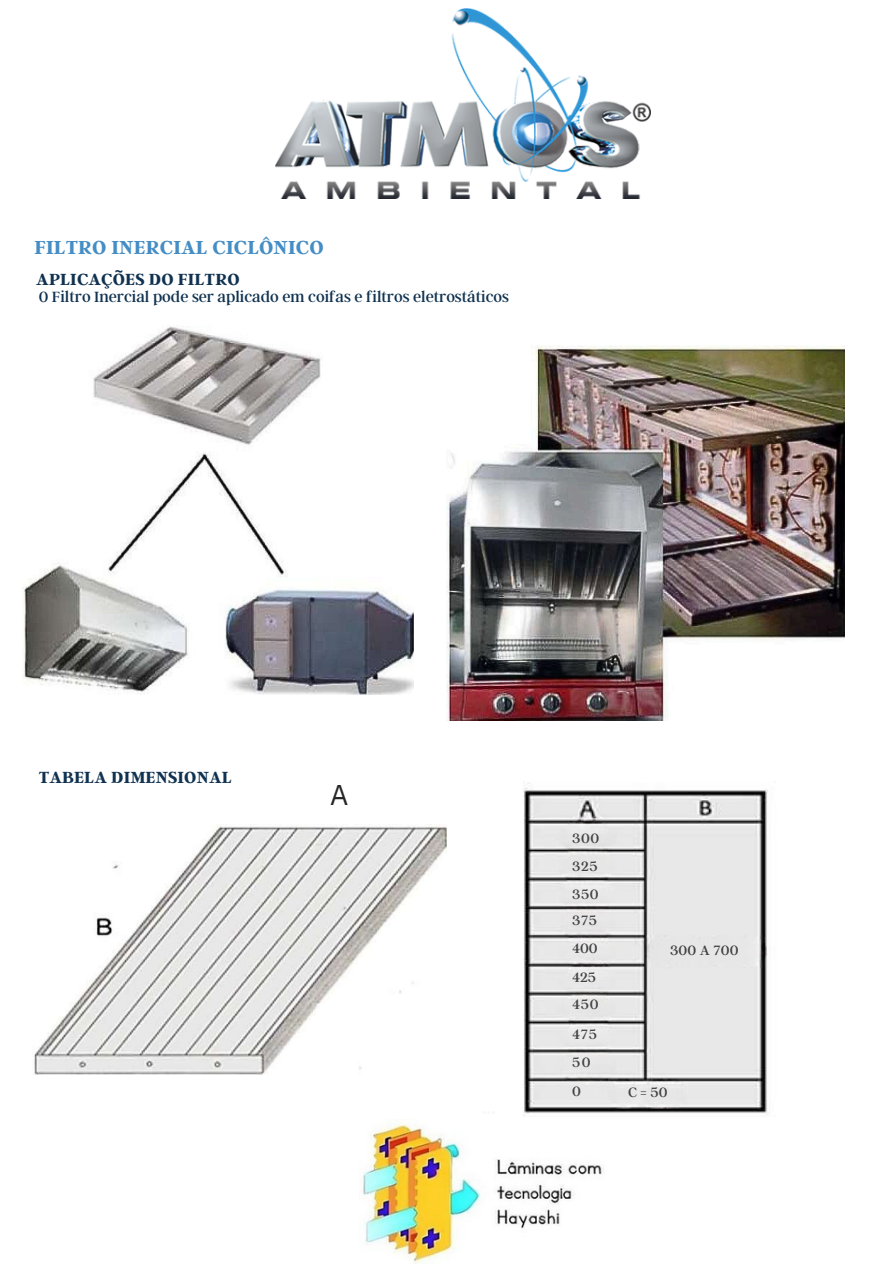
<style>
.page{position:relative;width:894px;height:1264px;background:#fff}
.page>*{position:absolute;margin:0;border:0;box-sizing:border-box;transform-origin:0 0}
.t1{font:28.5px "IBM Plex Sans";color:#262626}
.t2{font:700 21px "Argent CF";letter-spacing:.005em;color:#458dc5}
.t3{font:700 18px "Argent CF";letter-spacing:.005em;color:#103250}
.t4{font:16.5px "Argent CF";color:#103250}
.t5{font:15px/28.2px "Argent CF";letter-spacing:.045em;color:#414141;text-align:justify}
.t6{font:15px "Argent CF";color:#8797ac}
</style>
<div class="page">
<img style="left:363px;top:1119px;width:241px;height:144px">
<img style="left:23px;top:326px;width:390px;height:368px">
<img style="left:446px;top:345px;width:398px;height:375px">
<img style="left:34px;top:824px;width:412px;height:250px">
<img style="left:523px;top:783px;width:245px;height:333px">
<img style="left:275px;top:9px;width:375px;height:189px">
<p class="t2" style="left:34px;top:234px;width:291px">FILTRO INERCIAL CICLÔNICO</p>
<h4 class="t4" style="left:39px;top:286px;width:471px">0 Filtro Inercial pode ser aplicado em coifas e filtros eletrostáticos</h4>
<p class="t3" style="left:36px;top:267px;width:205px">APLICAÇÕES DO FILTRO</p>
<h4 class="t3" style="left:39px;top:765px;width:194px">TABELA DIMENSIONAL</h4>
<p class="t1" style="left:330px;top:775px;width:20px">A</p>
<h2 class="t6" style="left:527px;top:1090px;width:7px">-</h2>
<p class="t5" style="left:572px;top:823px;width:29px">300<br>325<br>350</p>
<p class="t5" style="left:572px;top:905px;width:26px">375</p>
<p class="t5" style="left:572px;top:933px;width:27px">400</p>
<p class="t5" style="left:572px;top:962px;width:25px">425</p>
<p class="t5" style="left:572px;top:989px;width:28px">450</p>
<p class="t5" style="left:572px;top:1019px;width:26px">475</p>
<p class="t5" style="left:572px;top:1046px;width:20px;line-height:29.2px">50<br>0</p>
<p class="t5" style="left:670px;top:935px;width:70px">300 A 700</p>
<p class="t5" style="left:628px;top:1077px;width:41px">C=50</p>
</div>
